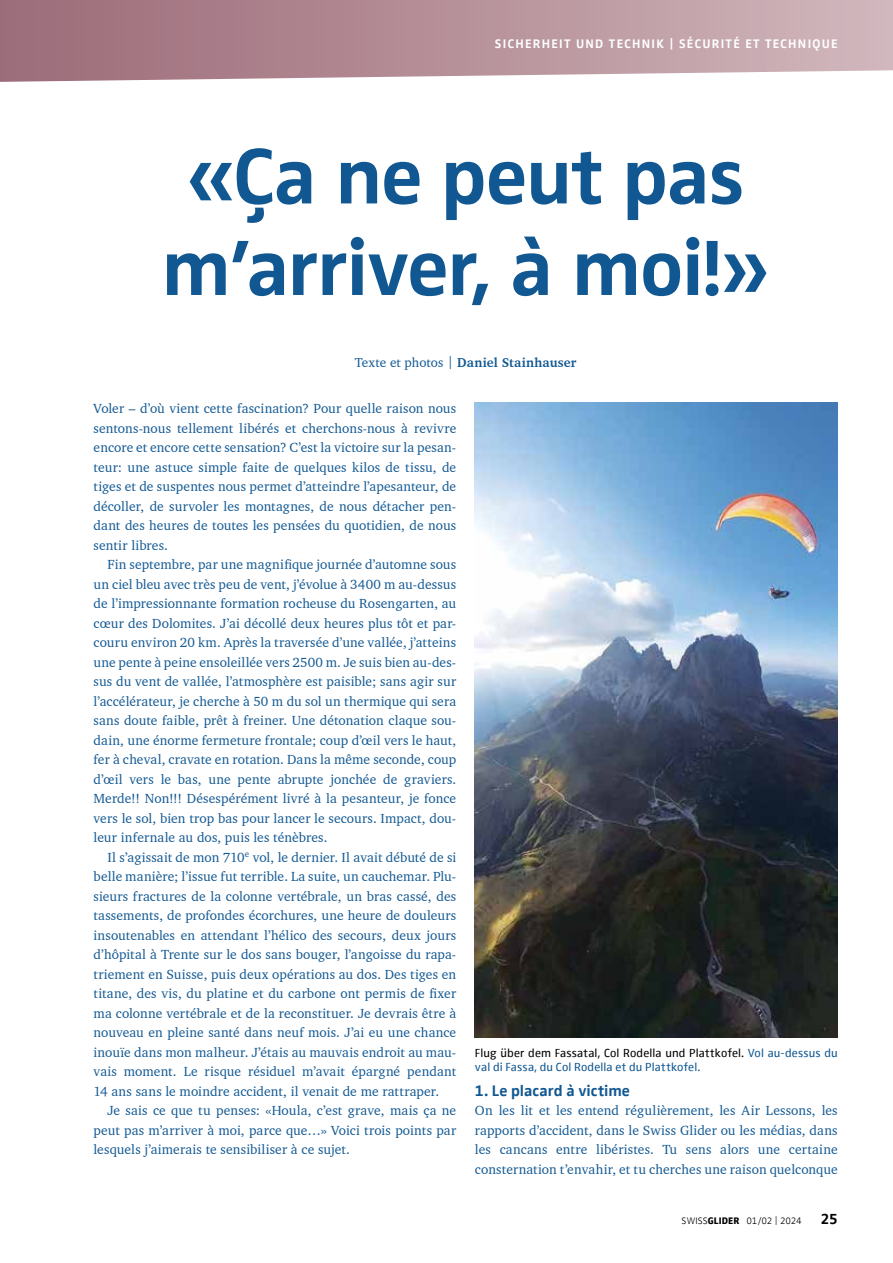
<style>
.page{position:relative;width:893px;height:1263px;background:#fff}
.page>*{position:absolute;margin:0;border:0;box-sizing:border-box;transform-origin:0 0}
.t1{font:700 81px/91.5px "Zwo Offc Pro";letter-spacing:-.015em;color:#115892;text-align:center}
.t2{font:700 15.75px "Zwo Offc Pro";letter-spacing:.005em;color:#115892}
.t3{font:700 15px "Zwo Offc Pro";color:#000}
.t4{font:13.5px/19.5px "Charter BT";letter-spacing:.01em;color:#115892;text-align:justify}
.t5{font:700 13.2px "Charter BT";letter-spacing:.015em;color:#115892}
.t6{font:700 12.75px "Zwo Offc Pro";letter-spacing:.1em;color:#fff}
.t7{font:12px/14.2px "Zwo Offc Pro";letter-spacing:.01em;color:#115892}
.t8{font:300 9.75px "Zwo Offc Pro";letter-spacing:-.015em;color:#000}
.s1{font-weight:400}
.s2{color:#000}
.s3{font-weight:800}
</style>
<div class="page">
<svg style="left:0;top:0;width:893px;height:82px;background:#ba97a0"></svg>
<img style="left:475px;top:403px;width:363px;height:635px">
<p class="t6" style="left:495px;top:34px;width:344px">SICHERHEIT UND TECHNIK | SÉCURITÉ ET TECHNIQUE</p>
<h1 class="t1" style="left:162px;top:125px;width:610px">«Ça ne peut pas m’arriver, à moi!»</h1>
<p class="t5" style="left:355px;top:355px;width:223px"><span class="s1">Texte et photos |</span> Daniel Stainhauser</p>
<p class="t4" style="left:94px;top:399px;width:364px">Voler – d’où vient cette fascination? Pour quelle raison nous sentons-nous tellement libérés et cherchons-nous à revivre encore et encore cette sensation? C’est la victoire sur la pesan&shy;teur: une astuce simple faite de quelques kilos de tissu, de tiges et de suspentes nous permet d’atteindre l’apesanteur, de décoller, de survoler les montagnes, de nous détacher pen&shy;dant des heures de toutes les pensées du quotidien, de nous sentir libres.</p>
<p class="t4" style="left:94px;top:555px;width:364px;text-indent:14px">Fin septembre, par une magnifique journée d’automne sous un ciel bleu avec très peu de vent, j’évolue à 3400 m au-dessus de l’impressionnante formation rocheuse du Rosengarten, au cœur des Dolomites. J’ai décollé deux heures plus tôt et par&shy;couru environ 20 km. Après la traversée d’une vallée, j’atteins une pente à peine ensoleillée vers 2500 m. Je suis bien au-des&shy;sus du vent de vallée, l’atmosphère est paisible; sans agir sur l’accélérateur, je cherche à 50 m du sol un thermique qui sera sans doute faible, prêt à freiner. Une détonation claque sou&shy;dain, une énorme fermeture frontale; coup d’œil vers le haut, fer à cheval, cravate en rotation. Dans la même seconde, coup d’œil vers le bas, une pente abrupte jonchée de graviers.<br>Merde!! Non!!! Désespérément livré à la pesanteur, je fonce vers le sol, bien trop bas pour lancer le secours. Impact, dou&shy;leur infernale au dos, puis les ténèbres.</p>
<p class="t4" style="left:94px;top:847px;width:364px;text-indent:14px">Il s’agissait de mon 710<sup>e</sup> vol, le dernier. Il avait débuté de si belle manière; l’issue fut terrible. La suite, un cauchemar. Plu&shy;sieurs fractures de la colonne vertébrale, un bras cassé, des tassements, de profondes écorchures, une heure de douleurs insoutenables en attendant l’hélico des secours, deux jours d’hôpital à Trente sur le dos sans bouger, l’angoisse du rapa&shy;triement en Suisse, puis deux opérations au dos. Des tiges en titane, des vis, du platine et du carbone ont permis de fixer ma colonne vertébrale et de la reconstituer. Je devrais être à nouveau en pleine santé dans neuf mois. J’ai eu une chance inouïe dans mon malheur. J’étais au mauvais endroit au mau&shy;vais moment. Le risque résiduel m’avait épargné pendant 14 ans sans le moindre accident, il venait de me rattraper.</p>
<p class="t4" style="left:94px;top:1101px;width:364px;text-indent:14px">Je sais ce que tu penses: «Houla, c’est grave, mais ça ne peut pas m’arriver à moi, parce que…» Voici trois points par lesquels j’aimerais te sensibiliser à ce sujet.</p>
<p class="t7" style="left:475px;top:1045px;width:364px"><span class="s2">Flug über dem Fassatal, Col Rodella und Plattkofel.</span> Vol au-dessus du val di Fassa, du Col Rodella et du Plattkofel.</p>
<p class="t2" style="left:475px;top:1078px;width:156px">1. Le placard à victime</p>
<p class="t4" style="left:475px;top:1101px;width:364px">On les lit et les entend régulièrement, les Air Lessons, les rapports d’accident, dans le Swiss Glider ou les médias, dans les cancans entre libéristes. Tu sens alors une certaine consternation t’envahir, et tu cherches une raison quelconque</p>
<p class="t8" style="left:682px;top:1213px;width:122px">SWISS<span class="s3">GLIDER</span> 01/02 | 2024</p>
<p class="t3" style="left:821px;top:1207px;width:18px">25</p>
</div>
